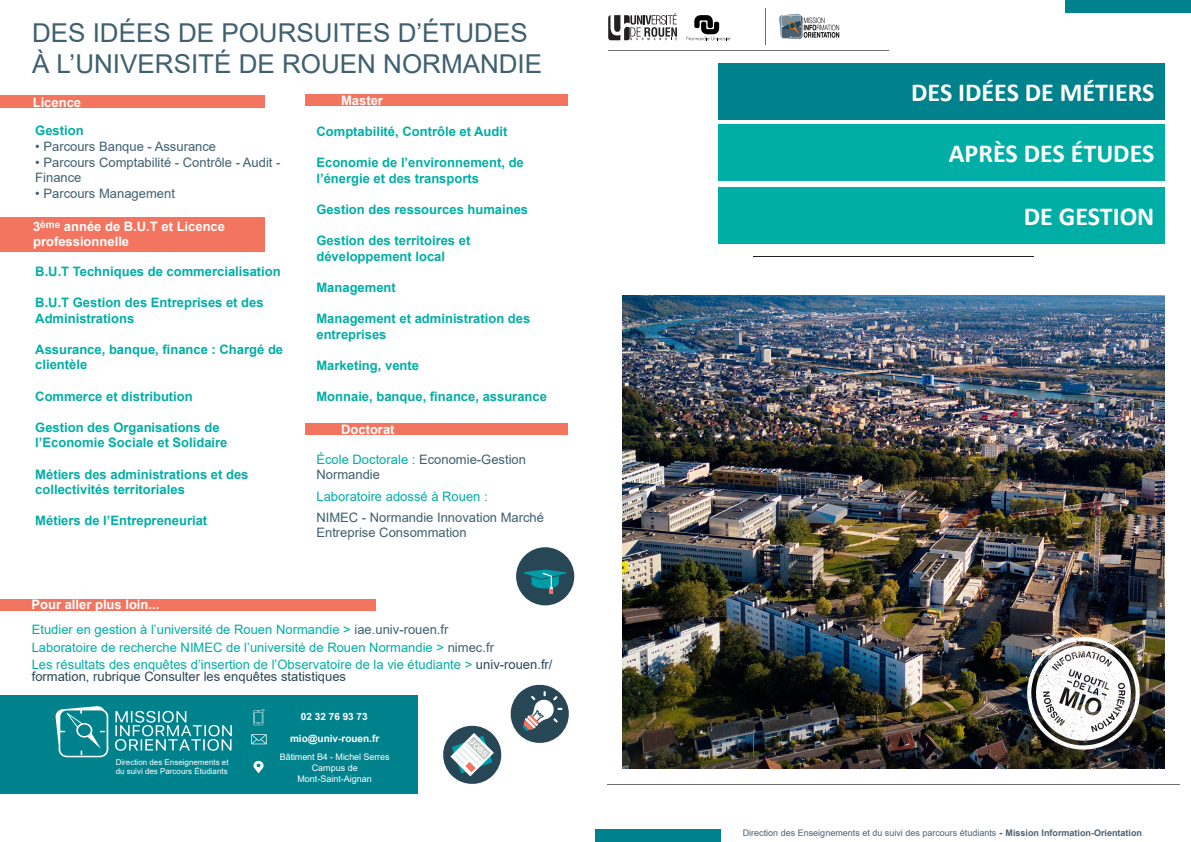
<style>
.page{position:relative;width:1191px;height:842px;background:#fff}
.page>*{position:absolute;margin:0;border:0;box-sizing:border-box;transform-origin:0 0}
.t1{font:26px "Arial";color:#3e6070}
.t2{font:700 26px "Calibri";color:#fff}
.t3{font:700 13px/15.6px "Arial";color:#00aea5}
.t4{font:13px/12px "Arial";color:#00aea5}
.t5{font:13px/15.6px "Arial";color:#3e6070}
.t6{font:700 13px/15.6px "Arial";color:#fff}
.t7{font:700 10px "Arial";color:#fff}
.t8{font:9px "Arial";color:#4b6172}
.t9{font:9px "Arial";letter-spacing:-.005em;color:#fff}
.t10{font:8px/8.8px "Arial";color:#fff}
.t11{font:7.9px "Arial Rounded MT Bold";color:#fff}
.s1{color:#00aea5}
.s2{color:#3e6070}
.s3{color:#284756}
.s4{font-weight:900}
.s5{font-weight:700}
</style>
<div class="page">
<svg style="left:608px;top:13px;width:69px;height:27px"></svg>
<svg style="left:686px;top:15px;width:44px;height:25px"></svg>
<hr style="left:765px;top:8px;width:1px;height:37px;background:#706f6f">
<hr style="left:608px;top:50px;width:280px;height:1px;background:#706f6f">
<hr style="left:607px;top:784px;width:572px;height:1px;background:#706f6f">
<div style="left:1066px;top:0;width:125px;height:13px;background:#00828d"></div>
<div style="left:595px;top:829px;width:125px;height:13px;background:#00828d"></div>
<div style="left:718px;top:63px;width:446px;height:56px;background:#00828d"></div>
<div style="left:718px;top:124px;width:446px;height:57px;background:#00aea5"></div>
<div style="left:718px;top:187px;width:446px;height:56px;background:#00aea5"></div>
<hr style="left:753px;top:256px;width:280px;height:1px;background:#231f20">
<img style="left:622px;top:295px;width:542px;height:473px">
<img style="left:779px;top:13px;width:61px;height:26px">
<div style="left:1028px;top:638px;width:124px;height:124px;background:#231f20;opacity:.75"></div>
<img style="left:1027px;top:636px;width:113px;height:114px">
<svg style="left:443px;top:684px;width:126px;height:100px"></svg>
<div style="left:516px;top:547px;width:58px;height:58px;background:#284756;border-radius:50%"></div>
<svg style="left:524px;top:569px;width:42px;height:25px"></svg>
<div style="left:0;top:695px;width:417px;height:98px;background:#00828d"></div>
<svg style="left:55px;top:706px;width:177px;height:51px"></svg>
<svg style="left:253px;top:761px;width:11px;height:12px"></svg>
<svg style="left:251px;top:734px;width:16px;height:10px"></svg>
<svg style="left:253px;top:709px;width:12px;height:16px"></svg>
<div style="left:0;top:95px;width:264px;height:13px;background:#f3745f"></div>
<div style="left:305px;top:95px;width:262px;height:11px;background:#f3745f"></div>
<div style="left:305px;top:423px;width:262px;height:12px;background:#f3745f"></div>
<div style="left:0;top:599px;width:375px;height:12px;background:#f3745f"></div>
<div style="left:0;top:217px;width:264px;height:35px;background:#f3745f"></div>
<p class="t1" style="left:32px;top:15px;width:497px">DES IDÉES DE POURSUITES D’ÉTUDES</p>
<p class="t1" style="left:32px;top:46px;width:511px">À L’UNIVERSITÉ DE ROUEN NORMANDIE</p>
<p class="t6" style="left:33px;top:95px;width:50px">Licence</p>
<p class="t6" style="left:341px;top:93px;width:43px">Master</p>
<p class="t3" style="left:35px;top:123px;width:50px">Gestion</p>
<p class="t5" style="left:35px;top:138px;width:182px">• Parcours Banque - Assurance</p>
<p class="t5" style="left:35px;top:154px;width:247px">• Parcours Comptabilité - Contrôle - Audit -<br>Finance</p>
<p class="t5" style="left:35px;top:185px;width:141px">• Parcours Management</p>
<p class="t6" style="left:33px;top:218px;width:193px">3<sup>ème</sup> année de B.U.T et Licence professionnelle</p>
<p class="t3" style="left:35px;top:263px;width:247px">B.U.T Techniques de commercialisation</p>
<p class="t3" style="left:35px;top:295px;width:230px">B.U.T Gestion des Entreprises et des<br>Administrations</p>
<p class="t3" style="left:35px;top:341px;width:249px">Assurance, banque, finance : Chargé de clientèle</p>
<p class="t3" style="left:35px;top:388px;width:159px">Commerce et distribution</p>
<p class="t3" style="left:35px;top:419px;width:194px">Gestion des Organisations de l’Economie Sociale et Solidaire</p>
<p class="t3" style="left:35px;top:466px;width:215px">Métiers des administrations et des collectivités territoriales</p>
<p class="t3" style="left:35px;top:513px;width:173px">Métiers de l’Entrepreneuriat</p>
<p class="t6" style="left:31px;top:597px;width:129px">Pour aller plus loin...</p>
<p class="t3" style="left:316px;top:124px;width:192px">Comptabilité, Contrôle et Audit</p>
<p class="t3" style="left:316px;top:155px;width:209px">Economie de l’environnement, de l’énergie et des transports</p>
<p class="t3" style="left:316px;top:202px;width:213px">Gestion des ressources humaines</p>
<p class="t3" style="left:316px;top:233px;width:155px">Gestion des territoires et développement local</p>
<p class="t3" style="left:316px;top:280px;width:81px">Management</p>
<p class="t3" style="left:316px;top:311px;width:215px">Management et administration des entreprises</p>
<p class="t3" style="left:316px;top:358px;width:104px">Marketing, vente</p>
<p class="t3" style="left:316px;top:389px;width:232px">Monnaie, banque, finance, assurance</p>
<p class="t6" style="left:341px;top:422px;width:55px">Doctorat</p>
<p class="t5" style="left:316px;top:451px;width:211px"><span class="s1">École Doctorale :</span> Economie-Gestion<br>Normandie</p>
<p class="t4" style="left:316px;top:490px;width:173px">Laboratoire adossé à Rouen :</p>
<p class="t5" style="left:316px;top:509px;width:229px">NIMEC - Normandie Innovation Marché<br>Entreprise Consommation</p>
<p class="t4" style="left:32px;top:623px;width:418px">Etudier en gestion à l’université de Rouen Normandie &gt; <span class="s2">iae.univ-rouen.fr</span></p>
<p class="t4" style="left:32px;top:641px;width:464px">Laboratoire de recherche NIMEC de l’université de Rouen Normandie &gt; <span class="s2">nimec.fr</span></p>
<p class="t4" style="left:32px;top:659px;width:522px">Les résultats des enquêtes d’insertion de l’Observatoire de la vie étudiante &gt; <span class="s3">univ-rouen.fr/ formation, rubrique Consulter les enquêtes statistiques</span></p>
<p class="t10" style="left:116px;top:758px;width:114px">Direction des Enseignements et du suivi des Parcours Étudiants</p>
<p class="t7" style="left:301px;top:709px;width:68px">02 32 76 93 73</p>
<p class="t7" style="left:290px;top:732px;width:91px">mio@univ-rouen.fr</p>
<p class="t9" style="left:280px;top:751px;width:111px">Bâtiment B4 - Michel Serres</p>
<p class="t9" style="left:312px;top:761px;width:48px">Campus de</p>
<p class="t9" style="left:297px;top:772px;width:76px">Mont-Saint-Aignan</p>
<p class="t11" style="left:474px;top:737px;width:23px;rotate:45deg">JOBS</p>
<p class="t2" style="left:911px;top:74px;width:245px">DES IDÉES DE MÉTIERS</p>
<p class="t2" style="left:949px;top:135px;width:207px">APRÈS DES ÉTUDES</p>
<p class="t2" style="left:1023px;top:198px;width:132px">DE GESTION</p>
<p class="t8" style="left:742px;top:826px;width:401px">Direction des Enseignements et du suivi des parcours étudiants <span class="s4">-</span> <span class="s5">Mission Information-Orientation</span></p>
</div>
